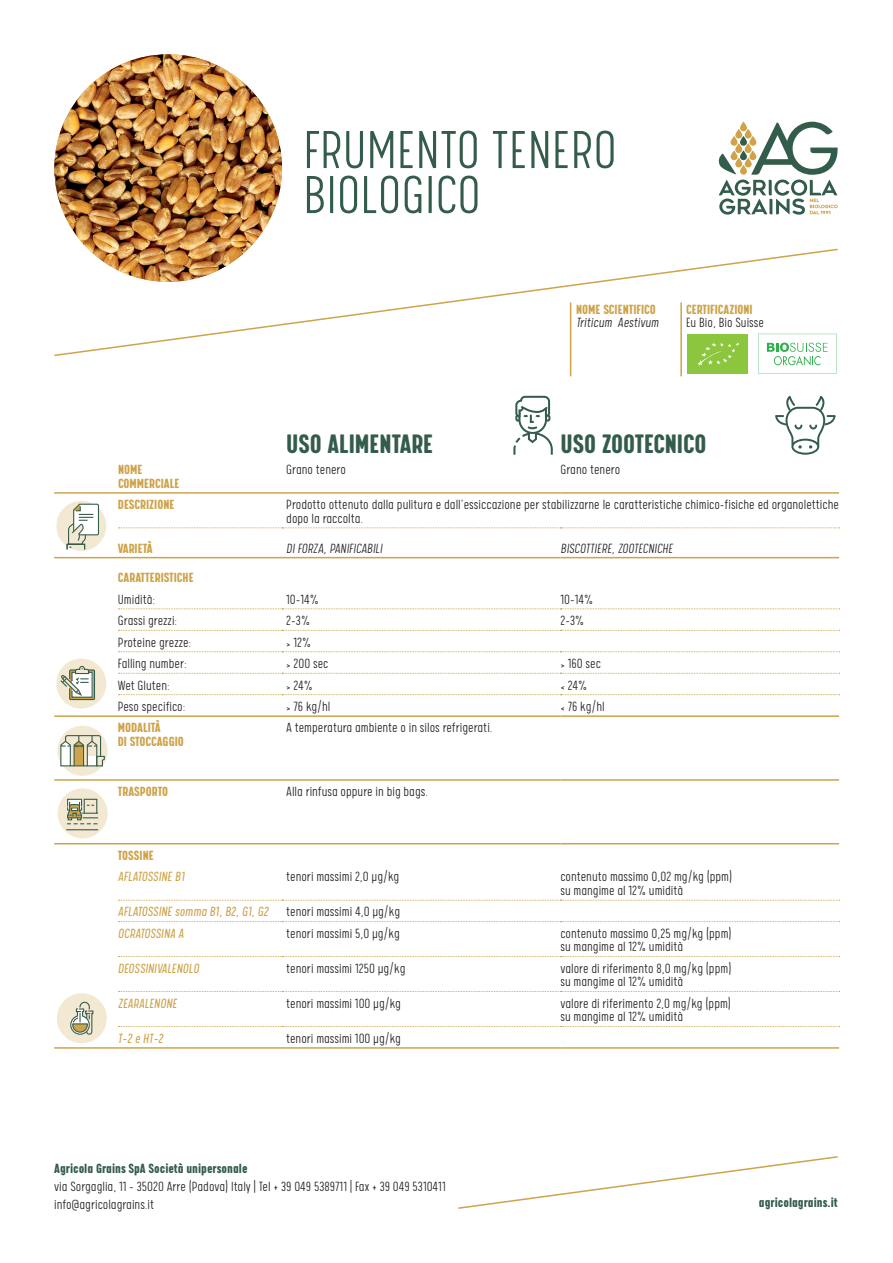
<style>
.page{position:relative;width:893px;height:1263px;background:#fff}
.page>*{position:absolute;margin:0;border:0;box-sizing:border-box;transform-origin:0 0}
.t1{font:300 60px/45px "Calps Slim";color:#345c4b}
.t2{font:700 30px "Calps Slim";color:#345c4b}
.t3{font:300 15px/13.5px "Calps Slim";color:#231f20}
.t4{font:700 15px/13.5px "Calps Slim";color:#cea349}
.t5{font:italic 300 15px/21.5px "Calps Slim";color:#cea349}
.t6{font:italic 300 15px "Calps Slim";color:#231f20}
.t7{font:700 15px "Calps Slim";color:#345c4b}
.s1{font-style:normal;color:#231f20}
</style>
<div class="page">
<hr style="left:54px;top:1047px;width:64px;height:2px;background:#cea349">
<hr style="left:118px;top:1047px;width:164px;height:2px;background:#cea349">
<hr style="left:282px;top:1047px;width:279px;height:2px;background:#cea349">
<hr style="left:561px;top:1047px;width:278px;height:2px;background:#cea349">
<hr style="left:54px;top:715px;width:64px;height:2px;background:#cea349">
<hr style="left:118px;top:715px;width:164px;height:2px;background:#cea349">
<hr style="left:282px;top:715px;width:279px;height:2px;background:#cea349">
<hr style="left:561px;top:715px;width:278px;height:2px;background:#cea349">
<hr style="left:54px;top:779px;width:64px;height:2px;background:#cea349">
<hr style="left:118px;top:779px;width:164px;height:2px;background:#cea349">
<hr style="left:282px;top:779px;width:279px;height:2px;background:#cea349">
<hr style="left:561px;top:779px;width:278px;height:2px;background:#cea349">
<hr style="left:54px;top:843px;width:64px;height:1px;background:#cea349">
<hr style="left:118px;top:843px;width:164px;height:1px;background:#cea349">
<hr style="left:282px;top:843px;width:279px;height:1px;background:#cea349">
<hr style="left:561px;top:843px;width:278px;height:1px;background:#cea349">
<hr style="left:54px;top:492px;width:64px;height:2px;background:#cea349">
<hr style="left:118px;top:492px;width:164px;height:2px;background:#cea349">
<hr style="left:282px;top:492px;width:279px;height:2px;background:#cea349">
<hr style="left:561px;top:492px;width:278px;height:2px;background:#cea349">
<hr style="left:54px;top:557px;width:64px;height:1px;background:#cea349">
<hr style="left:118px;top:557px;width:164px;height:1px;background:#cea349">
<hr style="left:282px;top:557px;width:279px;height:1px;background:#cea349">
<hr style="left:561px;top:557px;width:278px;height:1px;background:#cea349">
<svg style="left:118px;top:608px;width:722px;height:1px"></svg>
<svg style="left:118px;top:630px;width:722px;height:1px"></svg>
<svg style="left:118px;top:651px;width:722px;height:1px"></svg>
<svg style="left:118px;top:673px;width:722px;height:1px"></svg>
<svg style="left:118px;top:694px;width:722px;height:1px"></svg>
<svg style="left:118px;top:527px;width:722px;height:1px"></svg>
<svg style="left:118px;top:900px;width:722px;height:1px"></svg>
<svg style="left:118px;top:921px;width:722px;height:1px"></svg>
<svg style="left:118px;top:956px;width:722px;height:1px"></svg>
<svg style="left:118px;top:991px;width:722px;height:1px"></svg>
<svg style="left:118px;top:1026px;width:722px;height:1px"></svg>
<div style="left:687px;top:335px;width:61px;height:39px;background:#8bc63e"></div>
<svg style="left:698px;top:357px;width:33px;height:9px"></svg>
<svg style="left:758px;top:357px;width:79px;height:17px"></svg>
<svg style="left:54px;top:248px;width:784px;height:109px"></svg>
<img style="left:54px;top:54px;width:228px;height:228px;border-radius:114px">
<svg style="left:718px;top:122px;width:120px;height:93px"></svg>
<svg style="left:740px;top:165px;width:7px;height:10px"></svg>
<svg style="left:745px;top:158px;width:7px;height:9px"></svg>
<svg style="left:735px;top:158px;width:7px;height:9px"></svg>
<svg style="left:740px;top:150px;width:7px;height:10px"></svg>
<svg style="left:731px;top:150px;width:6px;height:10px"></svg>
<svg style="left:745px;top:143px;width:7px;height:10px"></svg>
<svg style="left:735px;top:143px;width:7px;height:10px"></svg>
<svg style="left:740px;top:136px;width:7px;height:10px"></svg>
<svg style="left:745px;top:129px;width:7px;height:10px"></svg>
<svg style="left:735px;top:129px;width:7px;height:10px"></svg>
<svg style="left:749px;top:150px;width:7px;height:10px"></svg>
<svg style="left:749px;top:136px;width:7px;height:10px"></svg>
<svg style="left:740px;top:122px;width:7px;height:9px"></svg>
<div style="left:731px;top:136px;width:6px;height:10px;background:#cea349;border-radius:3px"></div>
<svg style="left:458px;top:1156px;width:380px;height:53px"></svg>
<svg style="left:56px;top:658px;width:50px;height:51px"></svg>
<svg style="left:56px;top:501px;width:50px;height:50px"></svg>
<div style="left:67px;top:544px;width:18px;height:6px;border:1px solid #365c4b"></div>
<svg style="left:58px;top:726px;width:50px;height:50px"></svg>
<svg style="left:57px;top:993px;width:50px;height:50px"></svg>
<hr style="left:680px;top:302px;width:2px;height:74px;background:#cea349">
<hr style="left:570px;top:302px;width:1px;height:74px;background:#cea349">
<svg style="left:58px;top:788px;width:50px;height:50px"></svg>
<svg style="left:513px;top:396px;width:40px;height:59px"></svg>
<svg style="left:775px;top:396px;width:61px;height:59px"></svg>
<h1 class="t1" style="left:303px;top:125px;width:315px">FRUMENTO TENERO<br>BIOLOGICO</h1>
<p class="t4" style="left:576px;top:302px;width:81px">NOME SCIENTIFICO</p>
<p class="t6" style="left:576px;top:314px;width:84px">Triticum Aestivum</p>
<p class="t4" style="left:686px;top:302px;width:68px">CERTIFICAZIONI</p>
<p class="t3" style="left:686px;top:315px;width:79px">Eu Bio, Bio Suisse</p>
<h2 class="t2" style="left:286px;top:426px;width:148px">USO ALIMENTARE</h2>
<h2 class="t2" style="left:561px;top:426px;width:147px">USO ZOOTECNICO</h2>
<p class="t4" style="left:118px;top:462px;width:63px">NOME<br>COMMERCIALE</p>
<p class="t3" style="left:286px;top:462px;width:61px">Grano tenero</p>
<p class="t3" style="left:561px;top:462px;width:61px">Grano tenero</p>
<p class="t4" style="left:118px;top:497px;width:58px">DESCRIZIONE</p>
<p class="t3" style="left:286px;top:497px;width:554px">Prodotto ottenuto dalla pulitura e dall’essiccazione per stabilizzarne le caratteristiche chimico-fisiche ed organolettiche dopo la raccolta.</p>
<p class="t4" style="left:118px;top:540px;width:36px">VARIETÀ</p>
<p class="t6" style="left:286px;top:540px;width:98px">DI FORZA, PANIFICABILI</p>
<p class="t6" style="left:561px;top:540px;width:114px">BISCOTTIERE, ZOOTECNICHE</p>
<p class="t4" style="left:118px;top:570px;width:77px">CARATTERISTICHE</p>
<p class="t3" style="left:118px;top:592px;width:39px">Umidità:</p>
<p class="t3" style="left:286px;top:592px;width:34px">10-14%</p>
<p class="t3" style="left:560px;top:592px;width:34px">10-14%</p>
<p class="t3" style="left:118px;top:613px;width:61px">Grassi grezzi:</p>
<p class="t3" style="left:286px;top:613px;width:25px">2-3%</p>
<p class="t3" style="left:560px;top:613px;width:25px">2-3%</p>
<p class="t3" style="left:118px;top:635px;width:75px">Proteine grezze:</p>
<p class="t3" style="left:286px;top:635px;width:26px">&gt; 12%</p>
<p class="t3" style="left:118px;top:656px;width:70px">Falling number:</p>
<p class="t3" style="left:286px;top:656px;width:44px">&gt; 200 sec</p>
<p class="t3" style="left:560px;top:656px;width:42px">&gt; 160 sec</p>
<p class="t3" style="left:118px;top:678px;width:53px">Wet Gluten:</p>
<p class="t3" style="left:286px;top:678px;width:28px">&gt; 24%</p>
<p class="t3" style="left:560px;top:678px;width:28px">&lt; 24%</p>
<p class="t3" style="left:118px;top:699px;width:69px">Peso specifico:</p>
<p class="t3" style="left:286px;top:699px;width:46px">&gt; 76 kg/hl</p>
<p class="t3" style="left:560px;top:699px;width:46px">&lt; 76 kg/hl</p>
<p class="t4" style="left:118px;top:720px;width:67px">MODALITÀ<br>DI STOCCAGGIO</p>
<p class="t3" style="left:286px;top:721px;width:208px">A temperatura ambiente o in silos refrigerati.</p>
<p class="t4" style="left:118px;top:784px;width:52px">TRASPORTO</p>
<p class="t3" style="left:286px;top:784px;width:143px">Alla rinfusa oppure in big bags.</p>
<p class="t4" style="left:118px;top:848px;width:37px">TOSSINE</p>
<p class="t5" style="left:118px;top:865px;width:68px">AFLATOSSINE B1</p>
<p class="t3" style="left:286px;top:870px;width:115px">tenori massimi 2,0 µg/kg</p>
<p class="t3" style="left:560px;top:870px;width:173px">contenuto massimo 0,02 mg/kg (ppm) su mangime al 12% umidità</p>
<p class="t5" style="left:118px;top:900px;width:284px">AFLATOSSINE somma B1, B2, G1, G2 <span class="s1">tenori massimi 4,0 µg/kg<br></span>OCRATOSSINA A</p>
<p class="t3" style="left:286px;top:926px;width:115px">tenori massimi 5,0 µg/kg</p>
<p class="t3" style="left:560px;top:926px;width:173px">contenuto massimo 0,25 mg/kg (ppm) su mangime al 12% umidità</p>
<p class="t5" style="left:118px;top:957px;width:83px">DEOSSINIVALENOLO</p>
<p class="t3" style="left:286px;top:961px;width:121px">tenori massimi 1250 µg/kg</p>
<p class="t3" style="left:560px;top:961px;width:172px">valore di riferimento 8,0 mg/kg (ppm) su mangime al 12% umidità</p>
<p class="t5" style="left:118px;top:992px;width:61px">ZEARALENONE</p>
<p class="t3" style="left:286px;top:996px;width:116px">tenori massimi 100 µg/kg</p>
<p class="t3" style="left:560px;top:996px;width:172px">valore di riferimento 2,0 mg/kg (ppm) su mangime al 12% umidità</p>
<p class="t5" style="left:118px;top:1027px;width:47px">T-2 e HT-2</p>
<p class="t3" style="left:286px;top:1031px;width:116px">tenori massimi 100 µg/kg</p>
<p class="t7" style="left:54px;top:1159px;width:195px">Agricola Grains SpA Società unipersonale</p>
<p class="t3" style="left:54px;top:1176px;width:393px;line-height:18px">via Sorgaglia, 11 – 35020 Arre (Padova) Italy | Tel + 39 049 5389711 | Fax + 39 049 5310411 info@agricolagrains.it</p>
<p class="t7" style="left:759px;top:1193px;width:80px">agricolagrains.it</p>
</div>
